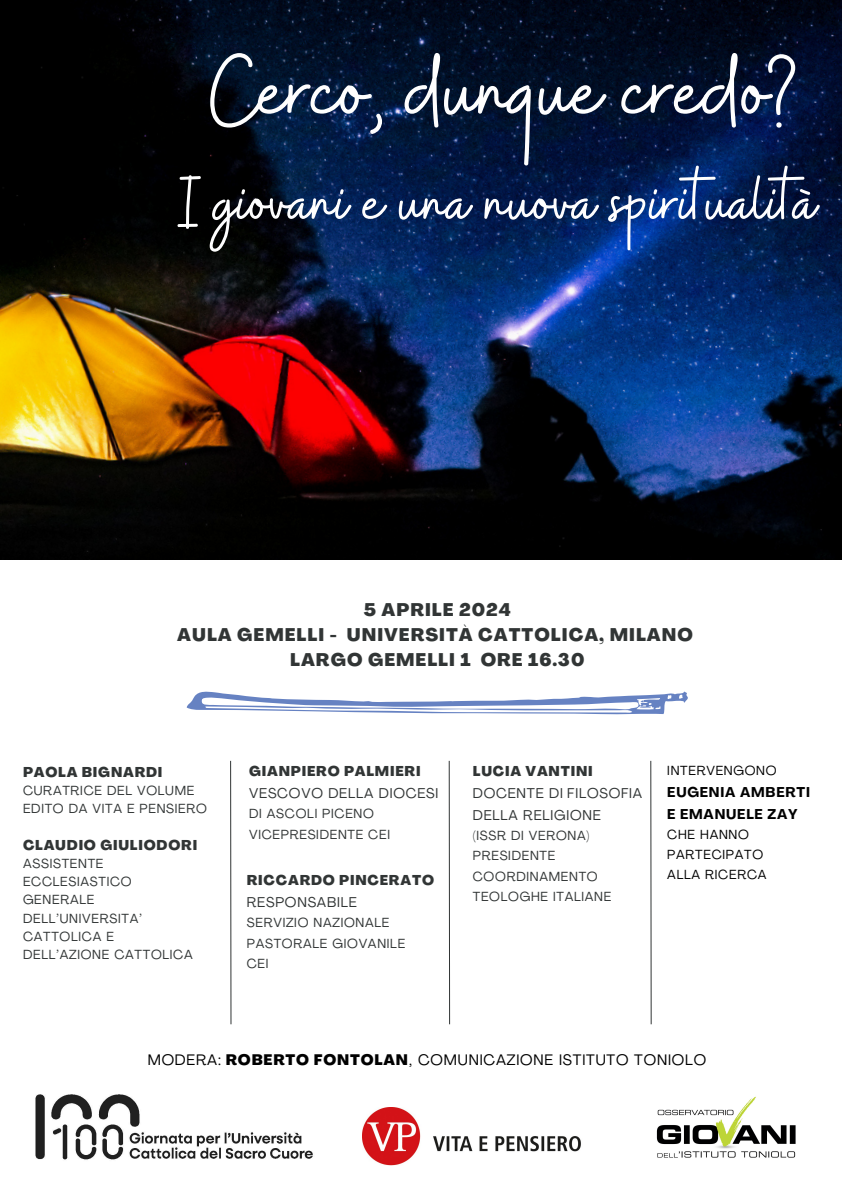
<style>
.page{position:relative;width:842px;height:1191px;background:#fff}
.page>*{position:absolute;margin:0;border:0;box-sizing:border-box;transform-origin:0 0}
.t1{font:103.6px "Buffalo";color:#fefefe}
.t2{font:74.6px "Buffalo";color:#fefefe}
.t3{font:800 18px/24.8px "Agrandir";letter-spacing:.055em;color:#313535;text-align:center}
.t4{font:15px "Agrandir";letter-spacing:.055em;color:#000}
.t5{font:14px/21.8px "Agrandir";letter-spacing:.055em;color:#313535}
.t6{font:800 14px/21.8px "Agrandir";letter-spacing:.055em;color:#313535}
.t7{font:700 14px/21.8px "Agrandir";letter-spacing:.055em;color:#000}
.t8{font:13px/20.2px "Agrandir";letter-spacing:.055em;color:#313535}
.t9{font:13px/20.2px "Agrandir";letter-spacing:.055em;color:#000}
.s1{font-weight:800}
.s2{font-weight:400}
</style>
<div class="page">
<svg style="left:187px;top:691px;width:501px;height:23px"></svg>
<svg style="left:230px;top:760px;width:2px;height:264px"></svg>
<img style="left:0;top:0;width:842px;height:560px">
<img style="left:35px;top:1094px;width:278px;height:66px">
<img style="left:656px;top:1096px;width:140px;height:62px">
<svg style="left:650px;top:760px;width:2px;height:264px"></svg>
<img style="left:363px;top:1107px;width:218px;height:58px">
<svg style="left:448px;top:760px;width:2px;height:264px"></svg>
<p class="t1" style="left:210px;top:24px;width:587px">Cerco, dunque credo?</p>
<p class="t2" style="left:178px;top:154px;width:640px">I giovani e una nuova spiritualità</p>
<p class="t3" style="left:177px;top:599px;width:517px">5 APRILE 2024<br>AULA GEMELLI - UNIVERSITÀ CATTOLICA, MILANO<br>LARGO GEMELLI 1 ORE 16.30</p>
<p class="t6" style="left:23px;top:762px;width:141px">PAOLA BIGNARDI</p>
<p class="t8" style="left:23px;top:781px;width:173px">CURATRICE DEL VOLUME</p>
<p class="t8" style="left:23px;top:799px;width:185px">EDITO DA VITA E PENSIERO</p>
<p class="t6" style="left:23px;top:836px;width:176px">CLAUDIO GIULIODORI</p>
<p class="t8" style="left:23px;top:856px;width:110px;line-height:18px">ASSISTENTE<br>ECCLESIASTICO</p>
<p class="t8" style="left:23px;top:892px;width:120px;line-height:18px">GENERALE<br>DELL’UNIVERSITA’<br>CATTOLICA E</p>
<p class="t8" style="left:23px;top:945px;width:171px">DELL’AZIONE CATTOLICA</p>
<p class="t5" style="left:249px;top:762px;width:191px"><span class="s1">GIANPIERO PALMIERI<br></span>VESCOVO DELLA DIOCESI</p>
<p class="t8" style="left:249px;top:805px;width:142px">DI ASCOLI PICENO<br>VICEPRESIDENTE CEI</p>
<p class="t6" style="left:247px;top:870px;width:189px">RICCARDO PINCERATO<br><span class="s2">RESPONSABILE</span></p>
<p class="t8" style="left:247px;top:913px;width:160px">SERVIZIO NAZIONALE<br>PASTORALE GIOVANILE</p>
<p class="t8" style="left:247px;top:954px;width:23px">CEI</p>
<h3 class="t5" style="left:473px;top:762px;width:171px"><span class="s1">LUCIA VANTINI<br></span>DOCENTE DI FILOSOFIA<br>DELLA RELIGIONE</h3>
<h3 class="t8" style="left:473px;top:826px;width:140px">(ISSR DI VERONA)<br>PRESIDENTE<br>COORDINAMENTO<br>TEOLOGHE ITALIANE</h3>
<p class="t9" style="left:667px;top:761px;width:111px">INTERVENGONO</p>
<p class="t7" style="left:667px;top:782px;width:144px">EUGENIA AMBERTI<br>E EMANUELE ZAY</p>
<p class="t9" style="left:667px;top:825px;width:101px">CHE HANNO<br>PARTECIPATO<br>ALLA RICERCA</p>
<p class="t4" style="left:148px;top:1053px;width:560px">MODERA: <span class="s1">ROBERTO FONTOLAN</span>, COMUNICAZIONE ISTITUTO TONIOLO</p>
</div>
